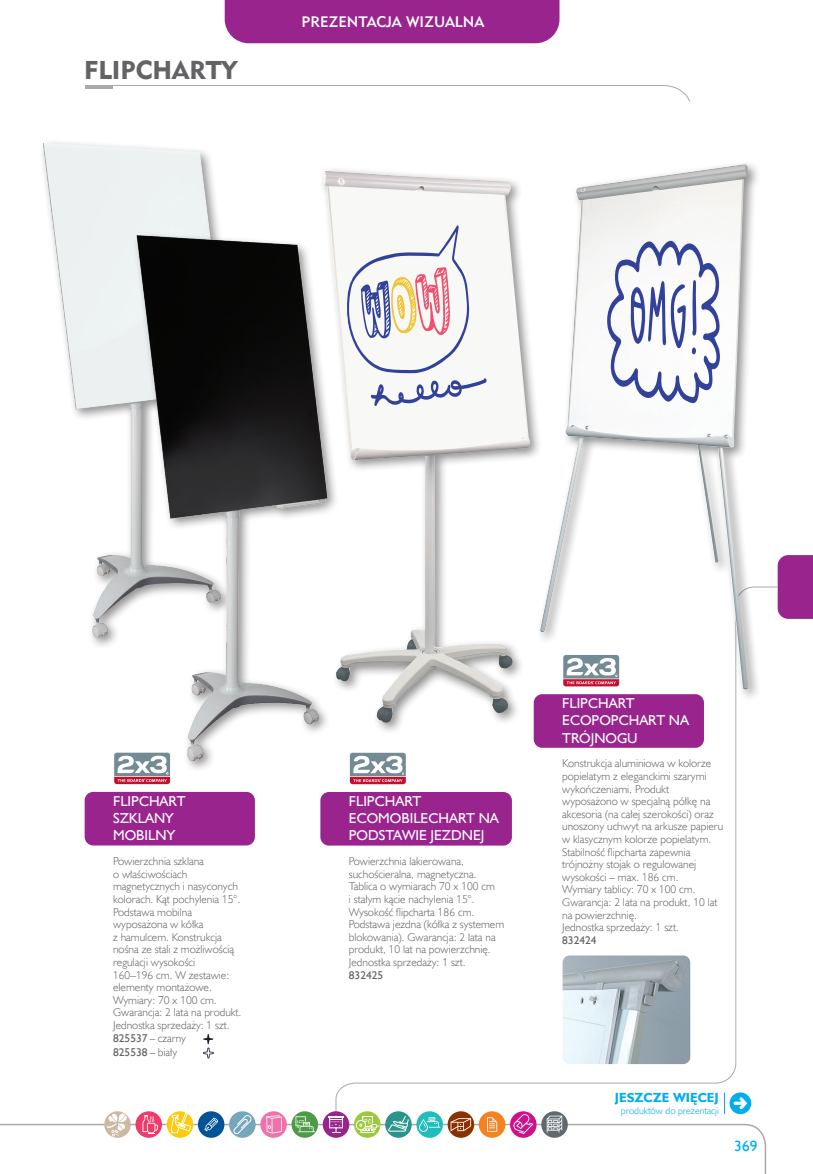
<style>
.page{position:relative;width:813px;height:1174px;background:#fff}
.page>*{position:absolute;margin:0;border:0;box-sizing:border-box;transform-origin:0 0}
.Rozdziały_nie_do_spisu{font:25.65px "Geometric 415 Blk EU";color:#636366}
.t1{font:15.3px "Humanst 521 EU";color:#00aeef}
.t2{font:15.15px "Geometric 415 Md EU";color:#fff}
.opis_produktów{font:14.4px/17.2px "Humanst 521 EU";color:#fff}
.t3{font:700 13.2px "Humanst 521 EU";color:#00aeef}
.opis_produktów-2{font:11.4px/12.6px "Humanst 521 Lt EU";color:#636366}
.opis_produktów-3{font:11.4px "Humanst 521 EU";color:#636366}
.t4{font:9.9px "Humanst 521 Lt EU";color:#00aeef}
.s1{font-family:"Humanst 521 EU"}
.s2{font-family:"Humanst 521 Lt EU"}
</style>
<div class="page">
<div style="left:224px;top:0;width:335px;height:43px;background:#99248e"></div>
<svg style="left:85px;top:85px;width:605px;height:17px"></svg>
<hr style="left:85px;top:86px;width:28px;height:3px;background:#a8a9ad">
<svg style="left:0;top:1123px;width:766px;height:51px"></svg>
<div style="left:777px;top:555px;width:35px;height:64px;background:#99248e"></div>
<svg style="left:335px;top:586px;width:443px;height:529px"></svg>
<div style="left:416px;top:1111px;width:26px;height:26px;background:#21bdbd;border-radius:50%"></div>
<svg style="left:419px;top:1117px;width:21px;height:14px"></svg>
<div style="left:510px;top:1111px;width:26px;height:26px;background:#cf108c;border-radius:50%"></div>
<svg style="left:513px;top:1114px;width:20px;height:20px"></svg>
<div style="left:478px;top:1111px;width:27px;height:26px;background:#f58220;border-radius:50%"></div>
<svg style="left:487px;top:1117px;width:10px;height:14px"></svg>
<svg style="left:447px;top:1111px;width:27px;height:26px"></svg>
<svg style="left:450px;top:1118px;width:21px;height:13px"></svg>
<div style="left:354px;top:1111px;width:26px;height:26px;background:#99ca3b;border-radius:50%"></div>
<div style="left:355px;top:1120px;width:11px;height:10px;border:1px solid #fff;border-radius:50%"></div>
<svg style="left:359px;top:1115px;width:21px;height:18px"></svg>
<div style="left:322px;top:1111px;width:27px;height:26px;background:#99248e;border-radius:50%"></div>
<svg style="left:328px;top:1115px;width:15px;height:18px"></svg>
<svg style="left:291px;top:1111px;width:27px;height:26px"></svg>
<svg style="left:295px;top:1116px;width:20px;height:16px"></svg>
<svg style="left:260px;top:1111px;width:27px;height:26px"></svg>
<svg style="left:266px;top:1115px;width:15px;height:18px"></svg>
<div style="left:229px;top:1111px;width:26px;height:26px;background:#76a6bc;border-radius:50%"></div>
<svg style="left:233px;top:1114px;width:19px;height:20px"></svg>
<div style="left:198px;top:1111px;width:26px;height:26px;background:#005495;border-radius:50%"></div>
<svg style="left:204px;top:1117px;width:14px;height:14px"></svg>
<svg style="left:385px;top:1111px;width:26px;height:26px"></svg>
<svg style="left:388px;top:1115px;width:20px;height:16px"></svg>
<div style="left:541px;top:1111px;width:26px;height:26px;background:#5f696f;border-radius:50%"></div>
<svg style="left:546px;top:1115px;width:16px;height:17px"></svg>
<svg style="left:167px;top:1111px;width:28px;height:33px"></svg>
<div style="left:135px;top:1111px;width:27px;height:26px;background:#ef3b6b;border-radius:50%"></div>
<svg style="left:142px;top:1115px;width:16px;height:18px"></svg>
<svg style="left:104px;top:1111px;width:27px;height:26px"></svg>
<svg style="left:107px;top:1113px;width:19px;height:23px"></svg>
<svg style="left:729px;top:1092px;width:21px;height:22px"></svg>
<svg style="left:733px;top:1097px;width:13px;height:12px"></svg>
<svg style="left:723px;top:1092px;width:1px;height:22px"></svg>
<div style="left:533px;top:694px;width:170px;height:54px;background:#99248e;border-radius:9px"></div>
<img style="left:562px;top:955px;width:128px;height:109px">
<img style="left:42px;top:143px;width:176px;height:495px">
<img style="left:112px;top:225px;width:230px;height:558px">
<svg style="left:113px;top:752px;width:58px;height:33px"></svg>
<svg style="left:114px;top:752px;width:56px;height:32px"></svg>
<div style="left:85px;top:792px;width:170px;height:53px;background:#99248e;border-radius:9px"></div>
<svg style="left:203px;top:1034px;width:11px;height:25px"></svg>
<div style="left:535px;top:160px;width:225px;height:542px;background:#231f20;opacity:.5"></div>
<img style="left:539px;top:164px;width:208px;height:525px">
<svg style="left:603px;top:232px;width:125px;height:181px"></svg>
<svg style="left:349px;top:752px;width:57px;height:33px"></svg>
<svg style="left:350px;top:752px;width:55px;height:32px"></svg>
<div style="left:320px;top:792px;width:191px;height:53px;background:#99248e;border-radius:9px"></div>
<div style="left:318px;top:166px;width:225px;height:569px;background:#231f20;opacity:.5"></div>
<img style="left:323px;top:171px;width:207px;height:552px">
<svg style="left:335px;top:217px;width:157px;height:198px"></svg>
<p class="Rozdziały_nie_do_spisu" style="left:84px;top:54px;width:155px">FLIPCHARTY</p>
<h3 class="t2" style="left:301px;top:12px;width:184px">PREZENTACJA WIZUALNA</h3>
<p class="opis_produktów" style="left:113px;top:792px;width:74px">FLIPCHART<br>SZKLANY<br>MOBILNY</p>
<p class="opis_produktów-2" style="left:113px;top:854px;width:130px">Powierzchnia szklana<br>o właściwościach magnetycznych i nasyconych kolorach. Kąt pochylenia 15°.<br>Podstawa mobilna wyposażona w kółka<br>z hamulcem. Konstrukcja nośna ze stali z możliwością regulacji wysokości<br>160–196 cm. W zestawie: elementy montażowe.<br>Wymiary: 70 x 100 cm.<br>Gwarancja: 2 lata na produkt.</p>
<p class="opis_produktów-2" style="left:113px;top:1018px;width:118px">Jednostka sprzedaży: 1 szt.</p>
<p class="opis_produktów-2" style="left:113px;top:1031px;width:74px"><span class="s1">825537</span> – czarny</p>
<p class="opis_produktów-3" style="left:113px;top:1044px;width:66px">825538 <span class="s2">– biały</span></p>
<p class="opis_produktów" style="left:348px;top:792px;width:151px">FLIPCHART<br>ECOMOBILECHART NA<br>PODSTAWIE JEZDNEJ</p>
<p class="opis_produktów-2" style="left:348px;top:855px;width:157px">Powierzchnia lakierowana, suchościeralna, magnetyczna.<br>Tablica o wymiarach 70 x 100 cm<br>i stałym kącie nachylenia 15°.<br>Wysokość flipcharta 186 cm.<br>Podstawa jezdna (kółka z systemem blokowania). Gwarancja: 2 lata na produkt, 10 lat na powierzchnię.</p>
<p class="opis_produktów-2" style="left:348px;top:955px;width:118px">Jednostka sprzedaży: 1 szt.</p>
<p class="opis_produktów-3" style="left:348px;top:968px;width:36px">832425</p>
<p class="opis_produktów" style="left:562px;top:694px;width:128px">FLIPCHART<br>ECOPOPCHART NA<br>TRÓJNOGU</p>
<p class="opis_produktów-2" style="left:562px;top:757px;width:162px">Konstrukcja aluminiowa w kolorze popielatym z eleganckimi szarymi wykończeniami. Produkt wyposażono w specjalną półkę na akcesoria (na całej szerokości) oraz unoszony uchwyt na arkusze papieru w klasycznym kolorze popielatym.<br>Stabilność flipcharta zapewnia trójnożny stojak o regulowanej wysokości – max. 186 cm.<br>Wymiary tablicy: 70 x 100 cm.<br>Gwarancja: 2 lata na produkt, 10 lat na powierzchnię.</p>
<p class="opis_produktów-2" style="left:562px;top:921px;width:118px">Jednostka sprzedaży: 1 szt.</p>
<p class="opis_produktów-3" style="left:562px;top:933px;width:36px">832424</p>
<p class="t3" style="left:614px;top:1089px;width:105px">JESZCZE WIĘCEJ</p>
<p class="t4" style="left:620px;top:1104px;width:99px">produktów do prezentacji</p>
<h2 class="t1" style="left:734px;top:1136px;width:25px">369</h2>
</div>
